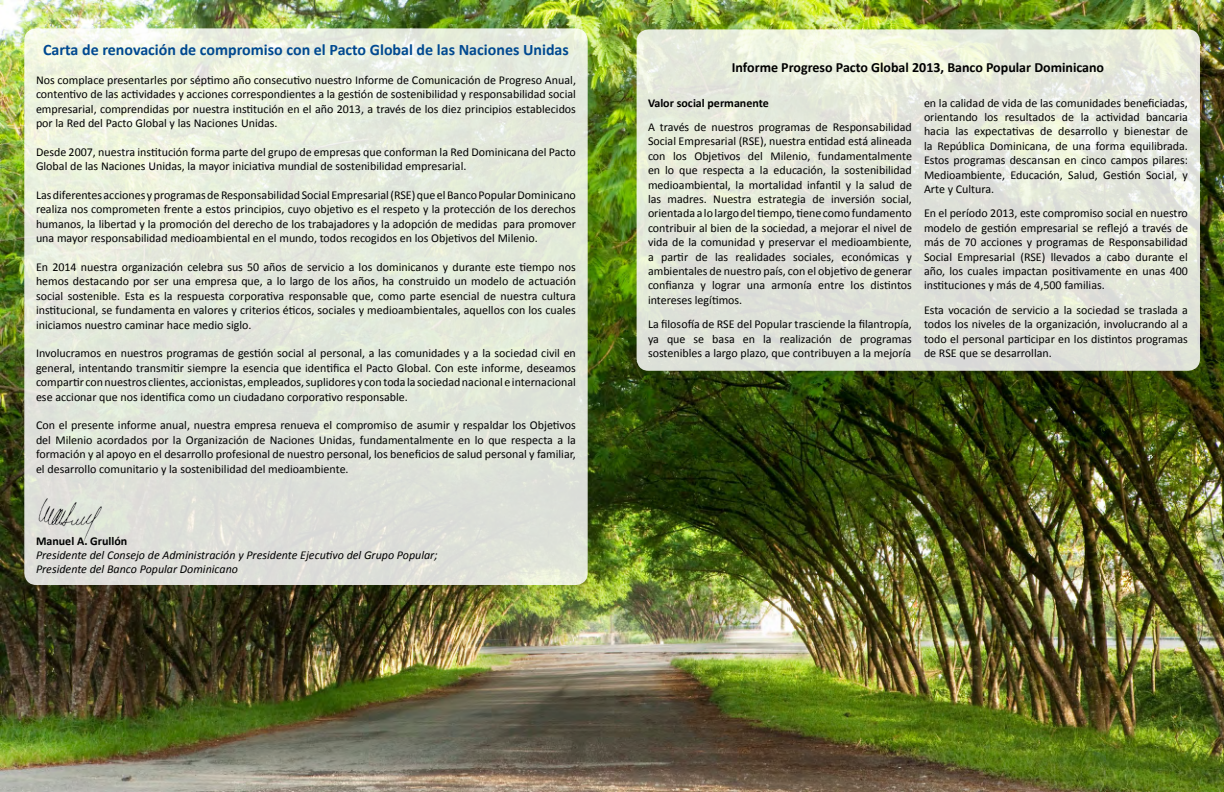
<style>
.page{position:relative;width:1224px;height:792px;background:#fff}
.page>*{position:absolute;margin:0;border:0;box-sizing:border-box;transform-origin:0 0}
.t1{font:700 16px "Calibri";color:#004990}
.t2{font:700 14px "Calibri";color:#000}
.t3{font:12px/14.4px "Calibri";color:#000;text-align:justify}
.t4{font:italic 12px/14.4px "Calibri";color:#000}
.t5{font:700 12px "Calibri";color:#000}
</style>
<div class="page">
<img style="left:0;top:0;width:1224px;height:792px">
<svg style="left:637px;top:29px;width:563px;height:342px;fill:#e2e5d9"></svg>
<div style="left:24px;top:28px;width:564px;height:557px;background:linear-gradient(to bottom,#ebf2e0,#dcdfd8);border-radius:12px"></div>
<img style="left:36px;top:494px;width:68px;height:50px">
<h1 class="t1" style="left:43px;top:39px;width:527px">Carta de renovación de compromiso con el Pacto Global de las Naciones Unidas</h1>
<p class="t3" style="left:36px;top:73px;width:542px">Nos complace presentarles por séptimo año consecutivo nuestro Informe de Comunicación de Progreso Anual, contentivo de las actividades y acciones correspondientes a la gestión de sostenibilidad y responsabilidad social empresarial, comprendidas por nuestra institución en el año 2013, a través de los diez principios establecidos por la Red del Pacto Global y las Naciones Unidas.</p>
<p class="t3" style="left:36px;top:145px;width:541px">Desde 2007, nuestra institución forma parte del grupo de empresas que conforman la Red Dominicana del Pacto<br>Global de las Naciones Unidas, la mayor iniciativa mundial de sostenibilidad empresarial.</p>
<p class="t3" style="left:36px;top:188px;width:541px">Las diferentes acciones y programas de Responsabilidad Social Empresarial (RSE) que el Banco Popular Dominicano realiza nos comprometen frente a estos principios, cuyo objetivo es el respeto y la protección de los derechos humanos, la libertad y la promoción del derecho de los trabajadores y la adopción de medidas para promover una mayor responsabilidad medioambiental en el mundo, todos recogidos en los Objetivos del Milenio.</p>
<p class="t3" style="left:36px;top:260px;width:542px">En 2014 nuestra organización celebra sus 50 años de servicio a los dominicanos y durante este tiempo nos hemos destacando por ser una empresa que, a lo largo de los años, ha construido un modelo de actuación social sostenible. Esta es la respuesta corporativa responsable que, como parte esencial de nuestra cultura institucional, se fundamenta en valores y criterios éticos, sociales y medioambientales, aquellos con los cuales iniciamos nuestro caminar hace medio siglo.</p>
<p class="t3" style="left:36px;top:346px;width:542px">Involucramos en nuestros programas de gestión social al personal, a las comunidades y a la sociedad civil en general, intentando transmitir siempre la esencia que identifica el Pacto Global. Con este informe, deseamos compartir con nuestros clientes, accionistas, empleados, suplidores y con toda la sociedad nacional e internacional ese accionar que nos identifica como un ciudadano corporativo responsable.</p>
<p class="t3" style="left:36px;top:418px;width:541px">Con el presente informe anual, nuestra empresa renueva el compromiso de asumir y respaldar los Objetivos del Milenio acordados por la Organización de Naciones Unidas, fundamentalmente en lo que respecta a la formación y al apoyo en el desarrollo profesional de nuestro personal, los beneficios de salud personal y familiar, el desarrollo comunitario y la sostenibilidad del medioambiente.</p>
<p class="t5" style="left:36px;top:533px;width:93px">Manuel A. Grullón</p>
<p class="t4" style="left:36px;top:547px;width:403px">Presidente del Consejo de Administración y Presidente Ejecutivo del Grupo Popular;<br>Presidente del Banco Popular Dominicano</p>
<p class="t2" style="left:732px;top:58px;width:374px">Informe Progreso Pacto Global 2013, Banco Popular Dominicano</p>
<p class="t5" style="left:648px;top:95px;width:122px">Valor social permanente</p>
<p class="t3" style="left:648px;top:120px;width:265px">A través de nuestros programas de Responsabilidad Social Empresarial (RSE), nuestra entidad está alineada con los Objetivos del Milenio, fundamentalmente en lo que respecta a la educación, la sostenibilidad medioambiental, la mortalidad infantil y la salud de las madres. Nuestra estrategia de inversión social, orientada a lo largo del tiempo, tiene como fundamento contribuir al bien de la sociedad, a mejorar el nivel de vida de la comunidad y preservar el medioambiente, a partir de las realidades sociales, económicas y ambientales de nuestro país, con el objetivo de generar confianza y lograr una armonía entre los distintos intereses legítimos.</p>
<p class="t3" style="left:648px;top:317px;width:265px">La filosofía de RSE del Popular trasciende la filantropía, ya que se basa en la realización de programas sostenibles a largo plazo, que contribuyen a la mejoría</p>
<p class="t3" style="left:924px;top:95px;width:266px">en la calidad de vida de las comunidades beneficiadas, orientando los resultados de la actividad bancaria hacia las expectativas de desarrollo y bienestar de la República Dominicana, de una forma equilibrada.<br>Estos programas descansan en cinco campos pilares:<br>Medioambiente, Educación, Salud, Gestión Social, y Arte y Cultura.</p>
<p class="t3" style="left:924px;top:206px;width:265px">En el período 2013, este compromiso social en nuestro modelo de gestión empresarial se reflejó a través de más de 70 acciones y programas de Responsabilidad Social Empresarial (RSE) llevados a cabo durante el año, los cuales impactan positivamente en unas 400 instituciones y más de 4,500 familias.</p>
<p class="t3" style="left:924px;top:303px;width:265px">Esta vocación de servicio a la sociedad se traslada a todos los niveles de la organización, involucrando al a todo el personal participar en los distintos programas de RSE que se desarrollan.</p>
</div>
